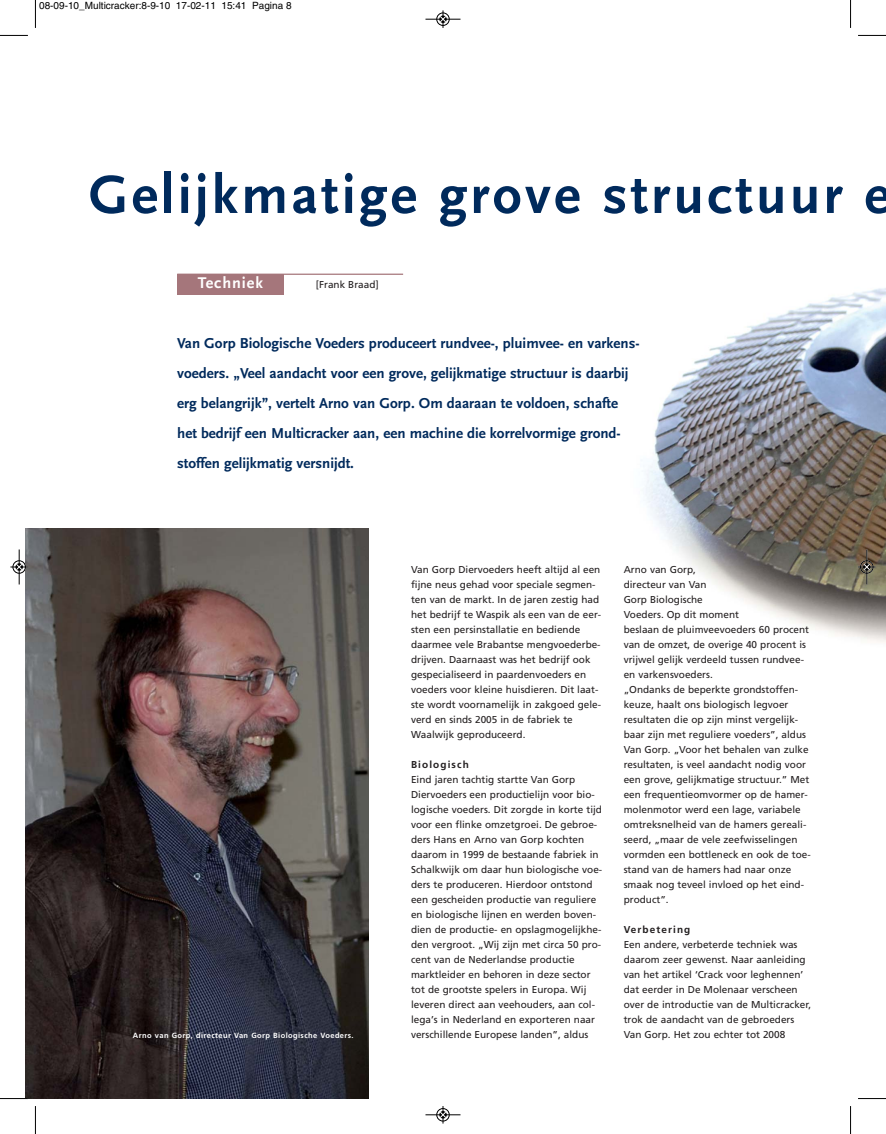
<style>
.page{position:relative;width:886px;height:1134px;background:#fff}
.page>*{position:absolute;margin:0;border:0;box-sizing:border-box;transform-origin:0 0}
.t1{font:700 56.25px "Scala Sans";letter-spacing:.055em;color:#002a5c}
.t2{font:700 16.25px "Scala Sans";letter-spacing:.055em;color:#fff}
.t3{font:700 15px/30px "Scala Sans";color:#002a5c}
.t4{font:10px/15px "Frutiger";color:#231f20}
.t5{font:10px "Helvetica";color:#000}
.t6{font:700 10px "Frutiger";letter-spacing:.11em;color:#231f20}
.t7{font:700 7.5px "Frutiger";letter-spacing:.055em;color:#fff}
</style>
<div class="page">
<img style="left:645px;top:288px;width:241px;height:355px">
<div style="left:177px;top:274px;width:106px;height:21px;background:#a5767b"></div>
<hr style="left:177px;top:274px;width:226px;height:1px;background:#a5767b">
<img style="left:25px;top:528px;width:344px;height:570px">
<svg style="left:35px;top:0;width:1px;height:28px"></svg>
<svg style="left:0;top:35px;width:28px;height:1px"></svg>
<svg style="left:850px;top:0;width:1px;height:28px"></svg>
<svg style="left:858px;top:35px;width:28px;height:1px"></svg>
<svg style="left:35px;top:1106px;width:1px;height:28px"></svg>
<svg style="left:0;top:1098px;width:28px;height:1px"></svg>
<svg style="left:850px;top:1106px;width:1px;height:28px"></svg>
<svg style="left:858px;top:1098px;width:28px;height:1px"></svg>
<div style="left:436px;top:13px;width:13px;height:13px;border:1px solid #fff;border-radius:50%"></div>
<hr style="left:425px;top:19px;width:35px;height:1px;background:#000">
<div style="left:437px;top:13px;width:12px;height:13px;border:1px solid #000;border-radius:50%"></div>
<svg style="left:440px;top:10px;width:6px;height:18px"></svg>
<div style="left:436px;top:1108px;width:13px;height:13px;border:1px solid #fff;border-radius:50%"></div>
<hr style="left:425px;top:1114px;width:35px;height:1px;background:#000">
<div style="left:437px;top:1108px;width:12px;height:13px;border:1px solid #000;border-radius:50%"></div>
<svg style="left:440px;top:1106px;width:6px;height:17px"></svg>
<div style="left:13px;top:560px;width:13px;height:13px;border:1px solid #fff;border-radius:50%"></div>
<hr style="left:19px;top:549px;width:1px;height:35px;background:#000">
<div style="left:13px;top:561px;width:13px;height:12px;border:1px solid #000;border-radius:50%"></div>
<svg style="left:10px;top:564px;width:18px;height:6px"></svg>
<div style="left:860px;top:560px;width:13px;height:13px;border:1px solid #fff;border-radius:50%"></div>
<hr style="left:866px;top:549px;width:1px;height:35px;background:#000">
<div style="left:860px;top:561px;width:13px;height:12px;border:1px solid #000;border-radius:50%"></div>
<svg style="left:858px;top:564px;width:17px;height:6px"></svg>
<p class="t5" style="left:39px;top:2px;width:254px">08-09-10_Multicracker:8-9-10 17-02-11 15:41 Pagina 8</p>
<h1 class="t1" style="left:89px;top:172px;width:804px">Gelijkmatige grove structuur e</h1>
<h2 class="t2" style="left:198px;top:276px;width:67px">Techniek</h2>
<p class="t4" style="left:316px;top:278px;width:64px">[Frank Braad]</p>
<p class="t3" style="left:177px;top:329px;width:464px">Van Gorp Biologische Voeders produceert rundvee-, pluimvee- en varkens&shy;voeders. „Veel aandacht voor een grove, gelijkmatige structuur is daarbij erg belangrijk”, vertelt Arno van Gorp. Om daaraan te voldoen, schafte het bedrijf een Multicracker aan, een machine die korrelvormige grond&shy;stoffen gelijkmatig versnijdt.</p>
<p class="t7" style="left:133px;top:1032px;width:222px">Arno van Gorp, directeur Van Gorp Biologische Voeders.</p>
<p class="t4" style="left:411px;top:563px;width:192px">Van Gorp Diervoeders heeft altijd al een fijne neus gehad voor speciale segmen&shy;ten van de markt. In de jaren zestig had het bedrijf te Waspik als een van de eer&shy;sten een persinstallatie en bediende daarmee vele Brabantse mengvoederbe&shy;drijven. Daarnaast was het bedrijf ook gespecialiseerd in paardenvoeders en voeders voor kleine huisdieren. Dit laat&shy;ste wordt voornamelijk in zakgoed gele&shy;verd en sinds 2005 in de fabriek te Waalwijk geproduceerd.</p>
<p class="t6" style="left:411px;top:760px;width:59px">Biologisch</p>
<p class="t4" style="left:411px;top:773px;width:193px">Eind jaren tachtig startte Van Gorp Diervoeders een productielijn voor bio&shy;logische voeders. Dit zorgde in korte tijd voor een flinke omzetgroei. De gebroe&shy;ders Hans en Arno van Gorp kochten daarom in 1999 de bestaande fabriek in Schalkwijk om daar hun biologische voe&shy;ders te produceren. Hierdoor ontstond een gescheiden productie van reguliere en biologische lijnen en werden boven&shy;dien de productie- en opslagmogelijkhe&shy;den vergroot. „Wij zijn met circa 50 pro&shy;cent van de Nederlandse productie marktleider en behoren in deze sector tot de grootste spelers in Europa. Wij leveren direct aan veehouders, aan col&shy;lega’s in Nederland en exporteren naar verschillende Europese landen”, aldus</p>
<p class="t4" style="left:624px;top:563px;width:188px">Arno van Gorp,<br>directeur van Van<br>Gorp Biologische<br>Voeders. Op dit moment<br>beslaan de pluimveevoeders 60 procent van de omzet, de overige 40 procent is vrijwel gelijk verdeeld tussen rundvee&shy;en varkensvoeders.<br>„Ondanks de beperkte grondstoffen&shy;keuze, haalt ons biologisch legvoer resultaten die op zijn minst vergelijk&shy;baar zijn met reguliere voeders”, aldus<br>Van Gorp. „Voor het behalen van zulke resultaten, is veel aandacht nodig voor een grove, gelijkmatige structuur.” Met een frequentieomvormer op de hamer&shy;molenmotor werd een lage, variabele omtreksnelheid van de hamers gereali&shy;seerd, „maar de vele zeefwisselingen vormden een bottleneck en ook de toe&shy;stand van de hamers had naar onze smaak nog teveel invloed op het eind&shy;product”.</p>
<p class="t6" style="left:624px;top:925px;width:68px">Verbetering</p>
<p class="t4" style="left:624px;top:938px;width:189px">Een andere, verbeterde techniek was daarom zeer gewenst. Naar aanleiding van het artikel ‘Crack voor leghennen’ dat eerder in De Molenaar verscheen over de introductie van de Multicracker, trok de aandacht van de gebroeders Van Gorp. Het zou echter tot 2008</p>
</div>
